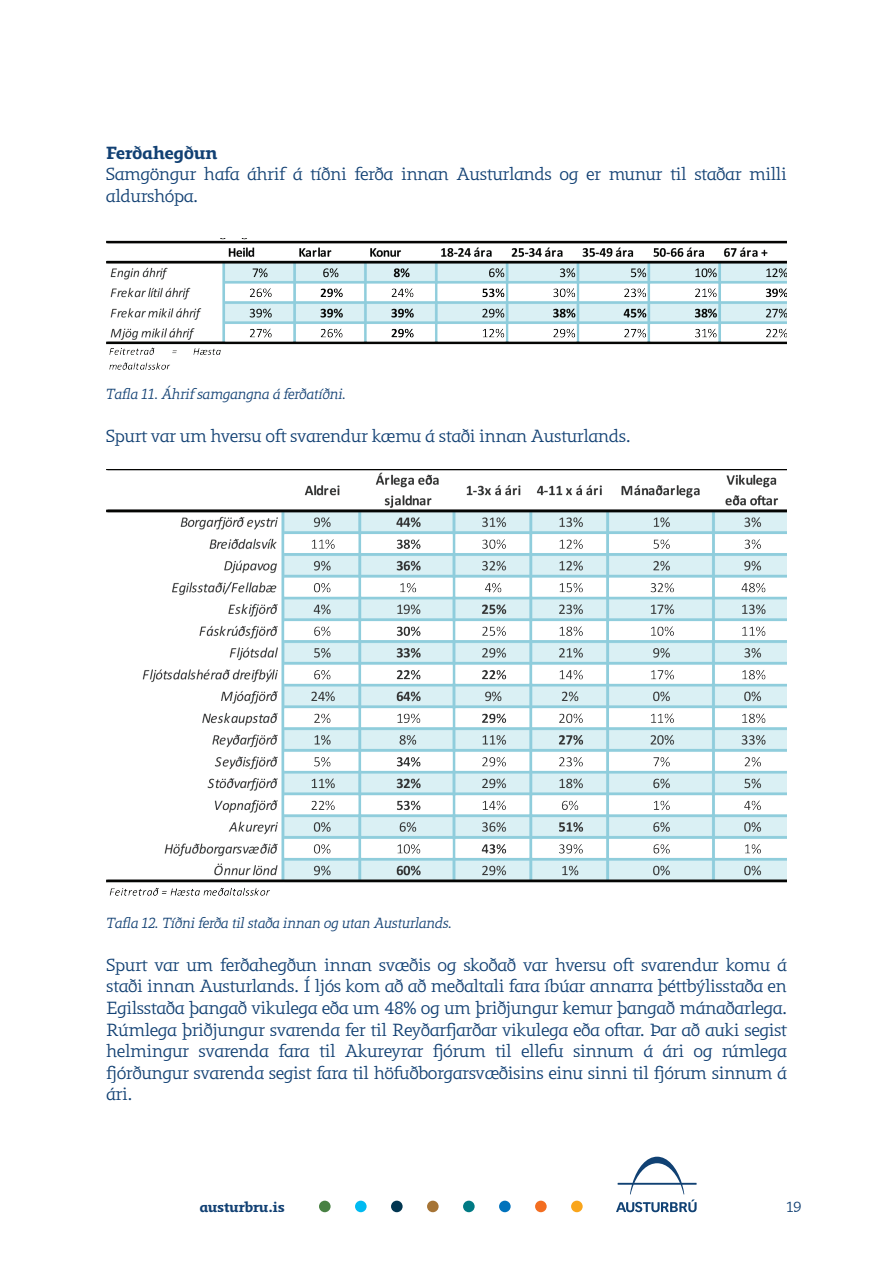
<style>
.page{position:relative;width:893px;height:1263px;background:#fff}
.page>*{position:absolute;margin:0;border:0;box-sizing:border-box;transform-origin:0 0}
.t1{font:18px/21.6px "Regime Pipar B";color:#114073}
.t2{font:500 18px "Regime Pipar B";color:#114073}
.t3{font:italic 15px "Regime Pipar B";color:#114073}
.t4{font:15px "Regime Pipar B";color:#114073}
.t5{font:500 14.55px "Regime Pipar B";color:#114073}
</style>
<div class="page">
<svg style="left:616px;top:1157px;width:81px;height:55px"></svg>
<svg style="left:319px;top:1201px;width:12px;height:11px"></svg>
<svg style="left:355px;top:1201px;width:12px;height:11px"></svg>
<div style="left:391px;top:1201px;width:12px;height:11px;background:#013651;border-radius:50%"></div>
<svg style="left:427px;top:1201px;width:12px;height:11px"></svg>
<div style="left:463px;top:1201px;width:12px;height:11px;background:#007a84;border-radius:50%"></div>
<svg style="left:499px;top:1201px;width:12px;height:11px"></svg>
<svg style="left:535px;top:1201px;width:12px;height:11px"></svg>
<svg style="left:571px;top:1201px;width:12px;height:11px"></svg>
<img style="left:107px;top:238px;width:680px;height:131px">
<img style="left:107px;top:470px;width:680px;height:426px">
<p class="t2" style="left:106px;top:142px;width:113px">Ferðahegðun</p>
<p class="t1" style="left:106px;top:163px;width:682px">Samgöngur hafa áhrif á tíðni ferða innan Austurlands og er munur til staðar milli aldurshópa.</p>
<p class="t3" style="left:106px;top:385px;width:242px">Tafla 11. Áhrif samgangna á ferðatíðni.</p>
<p class="t1" style="left:106px;top:425px;width:526px">Spurt var um hversu oft svarendur kæmu á staði innan Austurlands.</p>
<p class="t3" style="left:107px;top:914px;width:347px">Tafla 12. Tíðni ferða til staða innan og utan Austurlands.</p>
<p class="t1" style="left:107px;top:954px;width:682px;text-align:justify">Spurt var um ferðahegðun innan svæðis og skoðað var hversu oft svarendur komu á staði innan Austurlands. Í ljós kom að að meðaltali fara íbúar annarra þéttbýlisstaða en Egilsstaða þangað vikulega eða um 48% og um þriðjungur kemur þangað mánaðarlega.<br>Rúmlega þriðjungur svarenda fer til Reyðarfjarðar vikulega eða oftar. Þar að auki segist helmingur svarenda fara til Akureyrar fjórum til ellefu sinnum á ári og rúmlega fjórðungur svarenda segist fara til höfuðborgarsvæðisins einu sinni til fjórum sinnum á ári.</p>
<p class="t5" style="left:200px;top:1199px;width:87px">austurbru.is</p>
<p class="t4" style="left:787px;top:1198px;width:16px">19</p>
</div>
